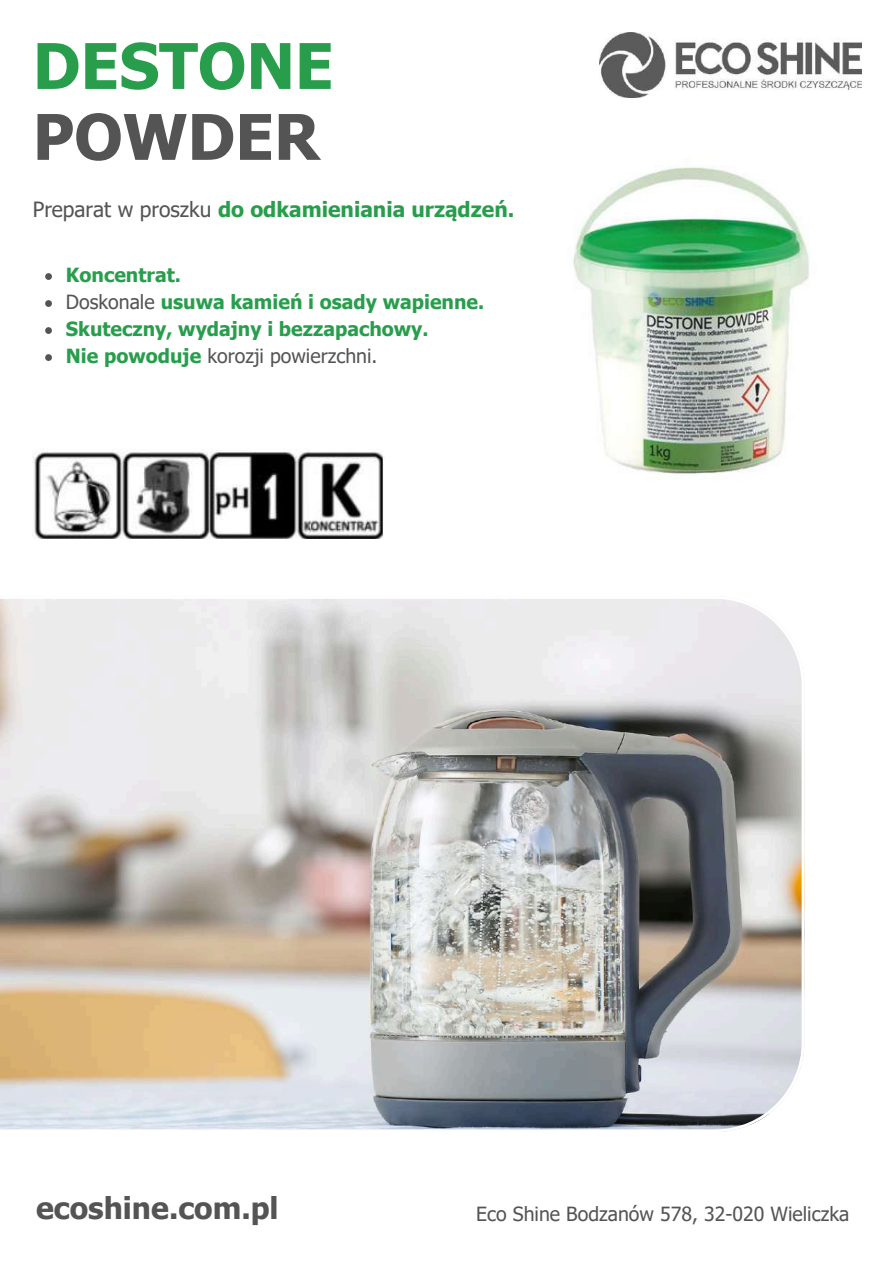
<style>
.page{position:relative;width:894px;height:1264px;background:#fff}
.page>*{position:absolute;margin:0;border:0;box-sizing:border-box;transform-origin:0 0}
.t1{font:700 63px "Tahoma";color:#289e4d}
.t2{font:700 63px "Tahoma";color:#545454}
.t3{font:700 30px "Tahoma";color:#545454}
.t4{font:700 21px "Tahoma";color:#289e4d}
.t5{font:700 19.5px/27px "Tahoma";color:#289e4d}
.t6{font:19.5px "Tahoma";color:#545454}
.s1{font-weight:400;color:#545454}
</style>
<div class="page">
<svg style="left:0;top:599px;width:804px;height:533px;background:#c2beba"></svg>
<img style="left:599px;top:32px;width:262px;height:65px">
<img style="left:573px;top:167px;width:236px;height:310px">
<img style="left:33px;top:451px;width:351px;height:87px">
<svg style="left:45px;top:273px;width:7px;height:7px"></svg>
<svg style="left:45px;top:300px;width:7px;height:7px"></svg>
<svg style="left:45px;top:327px;width:7px;height:7px"></svg>
<svg style="left:45px;top:354px;width:7px;height:7px"></svg>
<h1 class="t1" style="left:33px;top:26px;width:302px">DESTONE</h1>
<h1 class="t2" style="left:33px;top:97px;width:288px">POWDER</h1>
<p class="t4" style="left:33px;top:196px;width:483px"><span class="s1">Preparat w proszku</span> do odkamieniania urządzeń.</p>
<p class="t5" style="left:66px;top:261px;width:419px">Koncentrat.<br><span class="s1">Doskonale</span> usuwa kamień i osady wapienne.<br>Skuteczny, wydajny i bezzapachowy.<br>Nie powoduje <span class="s1">korozji powierzchni.</span></p>
<h2 class="t3" style="left:36px;top:1189px;width:244px">ecoshine.com.pl</h2>
<p class="t6" style="left:476px;top:1200px;width:374px">Eco Shine Bodzanów 578, 32-020 Wieliczka</p>
</div>
